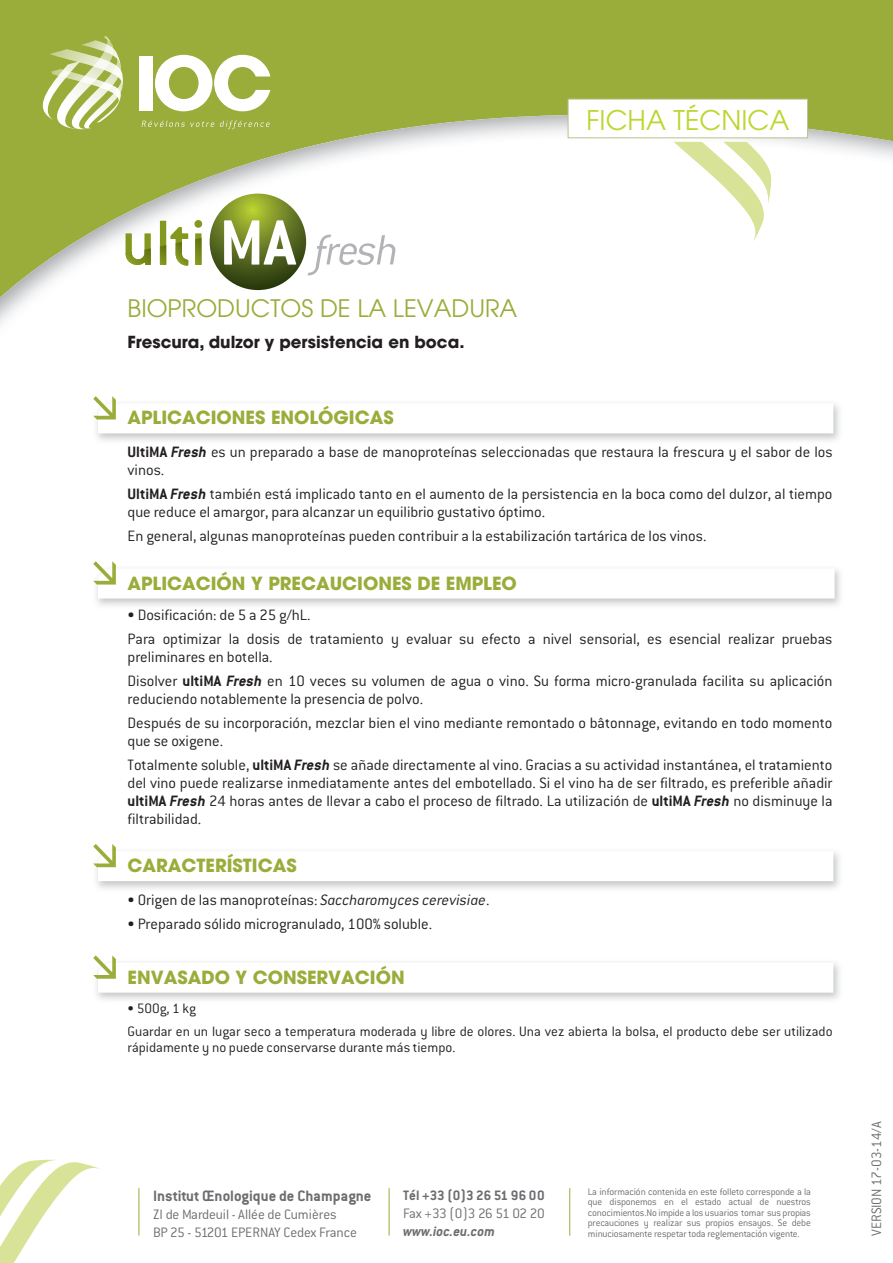
<style>
.page{position:relative;width:893px;height:1263px;background:#fff}
.page>*{position:absolute;margin:0;border:0;box-sizing:border-box;transform-origin:0 0}
.t1{font:27px "Avant Garde LT";color:#bed630}
.t2{font:24px "Avant Garde LT";color:#9aac39}
.t3{font:700 18px "Avant Garde LT";color:#9aac39}
.t4{font:300 16.5px/18px "Conduit ITC";color:#231f20}
.t5{font:700 16.5px "Avant Garde LT";color:#231f20}
.t6{font:700 16.5px "Conduit ITC";color:#6c6d70}
.t7{font:300 15px/22.5px "Conduit ITC";color:#231f20}
.t8{font:300 15px/18px "Conduit ITC";letter-spacing:-.01em;color:#6c6d70}
.t9{font:700 15px "Conduit ITC";color:#6c6d70}
.t10{font:300 15px "Conduit ITC";letter-spacing:-.03em;color:#6c6d70}
.t11{font:italic 700 15px "Conduit ITC";color:#6c6d70}
.t12{font:300 10.5px/10.5px "Conduit ITC";letter-spacing:-.015em;color:#6c6d70;text-align:justify}
.s1{font-weight:700}
.s2{font-weight:700;font-style:italic}
.s3{font-style:italic}
</style>
<div class="page">
<div style="left:0;top:0;width:893px;height:224px;background:#9aac39"></div>
<svg style="left:39px;top:35px;width:84px;height:97px"></svg>
<svg style="left:142px;top:121px;width:67px;height:6px"></svg>
<div style="left:139px;top:56px;width:14px;height:54px;background:#fff"></div>
<svg style="left:155px;top:55px;width:115px;height:56px"></svg>
<img style="left:209px;top:115px;width:358px;height:176px">
<img style="left:808px;top:121px;width:85px;height:103px">
<img style="left:104px;top:176px;width:106px;height:115px">
<img style="left:0;top:224px;width:105px;height:100px">
<svg style="left:0;top:1160px;width:100px;height:103px"></svg>
<hr style="left:139px;top:1188px;width:1px;height:47px;background:#9aac39">
<hr style="left:389px;top:1188px;width:1px;height:47px;background:#9aac39">
<hr style="left:569px;top:1188px;width:1px;height:47px;background:#9aac39">
<svg style="left:567px;top:98px;width:241px;height:143px"></svg>
<svg style="left:93px;top:396px;width:740px;height:37px"></svg>
<svg style="left:93px;top:561px;width:742px;height:37px"></svg>
<svg style="left:93px;top:955px;width:740px;height:38px"></svg>
<svg style="left:93px;top:844px;width:740px;height:37px"></svg>
<div style="left:160px;top:221px;width:6px;height:44px;background:#83981f"></div>
<svg style="left:210px;top:194px;width:96px;height:96px;background:#617320"></svg>
<svg style="left:224px;top:220px;width:72px;height:45px"></svg>
<svg style="left:126px;top:233px;width:25px;height:32px"></svg>
<svg style="left:194px;top:220px;width:8px;height:45px"></svg>
<svg style="left:160px;top:227px;width:28px;height:39px"></svg>
<svg style="left:307px;top:235px;width:88px;height:40px"></svg>
<h1 class="t1" style="left:586px;top:104px;width:204px">FICHA TÉCNICA</h1>
<h2 class="t2" style="left:128px;top:294px;width:391px">BIOPRODUCTOS DE LA LEVADURA</h2>
<p class="t5" style="left:128px;top:331px;width:338px">Frescura, dulzor y persistencia en boca.</p>
<p class="t3" style="left:128px;top:405px;width:268px">APLICACIONES ENOLÓGICAS</p>
<p class="t4" style="left:128px;top:443px;width:706px"><span class="s1">UltiMA</span> <span class="s2">Fresh</span> es un preparado a base de manoproteínas seleccionadas que restaura la frescura y el sabor de los vinos.</p>
<p class="t4" style="left:128px;top:485px;width:706px"><span class="s1">UltiMA</span> <span class="s2">Fresh</span> también está implicado tanto en el aumento de la persistencia en la boca como del dulzor, al tiempo que reduce el amargor, para alcanzar un equilibrio gustativo óptimo.</p>
<p class="t4" style="left:128px;top:527px;width:580px">En general, algunas manoproteínas pueden contribuir a la estabilización tartárica de los vinos.</p>
<p class="t3" style="left:128px;top:571px;width:391px">APLICACIÓN Y PRECAUCIONES DE EMPLEO</p>
<p class="t4" style="left:128px;top:603px;width:706px;line-height:24px">• Dosificación: de 5 a 25 g/hL.<br>Para optimizar la dosis de tratamiento y evaluar su efecto a nivel sensorial, es esencial realizar pruebas</p>
<p class="t4" style="left:128px;top:645px;width:706px;line-height:24px">preliminares en botella.<br>Disolver <span class="s1">ultiMA</span> <span class="s2">Fresh</span> en 10 veces su volumen de agua o vino. Su forma micro-granulada facilita su aplicación</p>
<p class="t4" style="left:128px;top:687px;width:706px;line-height:24px">reduciendo notablemente la presencia de polvo.<br>Después de su incorporación, mezclar bien el vino mediante remontado o bâtonnage, evitando en todo momento</p>
<p class="t4" style="left:128px;top:729px;width:706px;line-height:24px">que se oxigene.<br>Totalmente soluble, <span class="s1">ultiMA</span> <span class="s2">Fresh</span> se añade directamente al vino. Gracias a su actividad instantánea, el tratamiento</p>
<p class="t4" style="left:128px;top:774px;width:706px;text-align:justify">del vino puede realizarse inmediatamente antes del embotellado. Si el vino ha de ser filtrado, es preferible añadir <span class="s1">ultiMA</span> <span class="s2">Fresh</span> 24 horas antes de llevar a cabo el proceso de filtrado. La utilización de <span class="s1">ultiMA</span> <span class="s2">Fresh</span> no disminuye la filtrabilidad.</p>
<p class="t3" style="left:128px;top:854px;width:171px">CARACTERÍSTICAS</p>
<p class="t4" style="left:128px;top:891px;width:363px">• Origen de las manoproteínas: <span class="s3">Saccharomyces cerevisiae</span>.</p>
<p class="t4" style="left:128px;top:915px;width:306px">• Preparado sólido microgranulado, 100% soluble.</p>
<p class="t3" style="left:128px;top:965px;width:279px">ENVASADO Y CONSERVACIÓN</p>
<p class="t7" style="left:128px;top:997px;width:706px">• 500g, 1 kg<br>Guardar en un lugar seco a temperatura moderada y libre de olores. Una vez abierta la bolsa, el producto debe ser utilizado</p>
<p class="t7" style="left:128px;top:1036px;width:329px">rápidamente y no puede conservarse durante más tiempo.</p>
<p class="t6" style="left:153px;top:1186px;width:220px">Institut Œnologique de Champagne</p>
<p class="t8" style="left:153px;top:1205px;width:205px">ZI de Mardeuil - Allée de Cumières<br>BP 25 - 51201 EPERNAY Cedex France</p>
<p class="t9" style="left:403px;top:1186px;width:143px">Tél +33 (0)3 26 51 96 00</p>
<p class="t10" style="left:403px;top:1205px;width:143px">Fax +33 (0)3 26 51 02 20</p>
<p class="t11" style="left:403px;top:1222px;width:93px">www.ioc.eu.com</p>
<p class="t12" style="left:588px;top:1186px;width:224px">La información contenida en este folleto corresponde a la que disponemos en el estado actual de nuestros conocimientos.No impide a los usuarios tomar sus propias precauciones y realizar sus propios ensayos. Se debe minuciosamente respetar toda reglementación vigente.</p>
<p class="t8" style="left:867px;top:1235px;width:116px;rotate:-90deg">VERSION 17-03-14/A</p>
</div>
